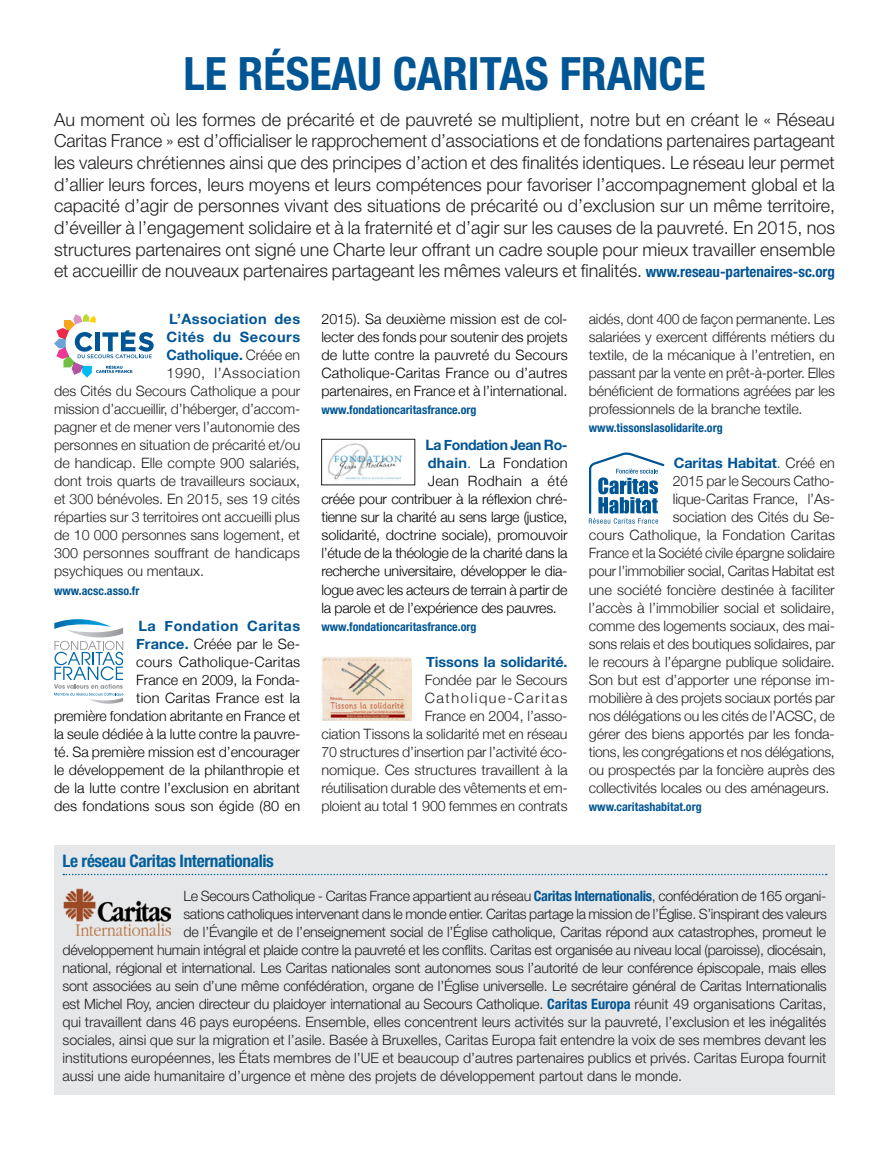
<style>
.page{position:relative;width:889px;height:1149px;background:#fff}
.page>*{position:absolute;margin:0;border:0;box-sizing:border-box;transform-origin:0 0}
.t1{font:700 condensed 45.9px "Helvetica Neue LT";color:#005594}
.t2{font:300 18px/21.6px "Helvetica Neue LT";color:#231f20;text-align:justify}
.t3{font:700 condensed 17.25px "Helvetica Neue LT";letter-spacing:-.02em;color:#015f9c}
.t4{font:300 14.25px/18px "Helvetica Neue";letter-spacing:-.01em;color:#231f20;text-align:right}
.t5{font:300 14.25px "Helvetica Neue LT";letter-spacing:-.02em;color:#231f20}
.t6{font:300 14.25px/18px "Helvetica Neue";color:#020205;text-align:right}
.t7{font:300 14.25px "Helvetica Neue LT";color:#231f20}
.t8{font:300 14.25px "Helvetica Neue";letter-spacing:-.02em;color:#020205}
.t9{font:700 14.25px "Helvetica Neue";letter-spacing:-.005em;color:#005594}
.t10{font:300 14.25px "Helvetica Neue";letter-spacing:.04em;color:#231f20}
.t11{font:700 14.25px "Helvetica Neue";letter-spacing:-.025em;color:#005594}
.t12{font:700 14.25px "Helvetica Neue";letter-spacing:.03em;color:#005594}
.t13{font:300 14.25px "Helvetica Neue";letter-spacing:.025em;color:#020205}
.t14{font:700 14.25px "Helvetica Neue";letter-spacing:.035em;color:#005594}
.t15{font:700 condensed 12px "Helvetica Neue LT";color:#005594}
.s1{font-weight:700;font-stretch:condensed;font-size:15px;color:#005594}
.s2{font-weight:300;color:#231f20}
.s3{font-weight:700;color:#005594}
.s4{color:#000001}
.s5{color:#005594}
.s6{font-weight:300}
.s7{font-weight:700;font-stretch:condensed;color:#005594}
</style>
<div class="page">
<div style="left:54px;top:845px;width:781px;height:249px;background:#e6e7e9"></div>
<svg style="left:63px;top:873px;width:763px;height:2px"></svg>
<img style="left:64px;top:888px;width:107px;height:46px">
<svg style="left:54px;top:314px;width:100px;height:63px"></svg>
<svg style="left:54px;top:619px;width:69px;height:84px"></svg>
<img style="left:328px;top:443px;width:74px;height:38px">
<div style="left:321px;top:439px;width:94px;height:46px;border:1px solid #231f20"></div>
<img style="left:321px;top:656px;width:91px;height:64px">
<svg style="left:589px;top:452px;width:75px;height:71px"></svg>
<h1 class="t1" style="left:183px;top:46px;width:523px">LE RÉSEAU CARITAS FRANCE</h1>
<p class="t2" style="left:54px;top:108px;width:782px">Au moment où les formes de précarité et de pauvreté se multiplient, notre but en créant le « Réseau Caritas France » est d’officialiser le rapprochement d’associations et de fondations partenaires partageant les valeurs chrétiennes ainsi que des principes d’action et des finalités identiques. Le réseau leur permet d’allier leurs forces, leurs moyens et leurs compétences pour favoriser l’accompagnement global et la capacité d’agir de personnes vivant des situations de précarité ou d’exclusion sur un même territoire, d’éveiller à l’engagement solidaire et à la fraternité et d’agir sur les causes de la pauvreté. En 2015, nos structures partenaires ont signé une Charte leur offrant un cadre souple pour mieux travailler ensemble et accueillir de nouveaux partenaires partageant les mêmes valeurs et finalités. <span class="s1">www.reseau-partenaires-sc.org</span></p>
<p class="t12" style="left:169px;top:308px;width:133px">L’Association des</p>
<p class="t14" style="left:166px;top:326px;width:135px">Cités du Secours</p>
<p class="t9" style="left:166px;top:344px;width:135px">Catholique. <span class="s2">Créée en</span></p>
<p class="t10" style="left:166px;top:361px;width:135px">1990, l’Association</p>
<p class="t4" style="left:54px;top:381px;width:248px">des Cités du Secours Catholique a pour</p>
<p class="t4" style="left:54px;top:399px;width:248px">mission d’accueillir, d’héberger, d’accom-</p>
<p class="t4" style="left:54px;top:417px;width:247px">pagner et de mener vers l’autonomie des</p>
<p class="t4" style="left:54px;top:435px;width:248px">personnes en situation de précarité et/ou</p>
<p class="t4" style="left:54px;top:453px;width:247px">de handicap. Elle compte 900 salariés,</p>
<p class="t4" style="left:54px;top:471px;width:248px">dont trois quarts de travailleurs sociaux,</p>
<p class="t4" style="left:54px;top:489px;width:248px">et 300 bénévoles. En 2015, ses 19 cités</p>
<p class="t4" style="left:54px;top:507px;width:247px">réparties sur 3 territoires ont accueilli plus</p>
<p class="t4" style="left:54px;top:525px;width:248px">de 10 000 personnes sans logement, et</p>
<p class="t4" style="left:54px;top:543px;width:247px">300 personnes souffrant de handicaps</p>
<p class="t4" style="left:54px;top:561px;width:151px">psychiques ou mentaux.</p>
<p class="t15" style="left:54px;top:582px;width:87px">www.acsc.asso.fr</p>
<p class="t6" style="left:54px;top:615px;width:248px"><span class="s3">La Fondation Caritas<br>France.</span> Créée par le Se-<br>cours Catholique-Caritas<br>France en 2009, la <span class="s4">Fonda-<br>tion Caritas France</span> est la<br>première fondation abritante en France et la seule dédiée à la lutte contre la pauvre&shy;té. Sa première mission est d’encourager le développement de la philanthropie et de la lutte contre l’exclusion en abritant des fondations sous son égide (80 en</p>
<p class="t6" style="left:321px;top:309px;width:248px;text-align:justify">2015). Sa deuxième mission est de col&shy;lecter des fonds pour soutenir des projets de lutte contre la pauvreté du Secours Catholique-Caritas France ou d’autres partenaires, en France et à l’international.</p>
<p class="t15" style="left:321px;top:402px;width:156px">www.fondationcaritasfrance.org</p>
<p class="t11" style="left:425px;top:434px;width:143px">La Fondation Jean Ro-</p>
<p class="t6" style="left:428px;top:453px;width:141px"><span class="s3">dhain</span><span class="s5">.</span> La Fondation</p>
<p class="t13" style="left:428px;top:469px;width:141px">Jean Rodhain a été</p>
<p class="t6" style="left:321px;top:489px;width:248px">créée pour contribuer à la réflexion chré-</p>
<p class="t8" style="left:321px;top:505px;width:248px">tienne sur la charité au sens large (justice,</p>
<p class="t6" style="left:321px;top:525px;width:248px">solidarité, doctrine sociale), promouvoir</p>
<p class="t8" style="left:321px;top:541px;width:248px">l’étude de la théologie de la charité dans la</p>
<p class="t8" style="left:321px;top:559px;width:248px">recherche universitaire, développer le dia-</p>
<p class="t8" style="left:321px;top:577px;width:248px">logue avec les acteurs de terrain à partir de</p>
<p class="t8" style="left:321px;top:595px;width:237px">la parole et de l’expérience des pauvres.</p>
<p class="t15" style="left:321px;top:618px;width:156px">www.fondationcaritasfrance.org</p>
<p class="t9" style="left:426px;top:650px;width:143px">Tissons la solidarité.</p>
<p class="t4" style="left:321px;top:669px;width:248px">Fondée par le Secours Catholique-Caritas<br>France en 2004, l’asso-<br>ciation Tissons la solidarité met en réseau 70 structures d’insertion par l’activité éco&shy;nomique. Ces structures travaillent à la réutilisation durable des vêtements et em&shy;ploient au total 1 900 femmes en contrats</p>
<p class="t4" style="left:589px;top:309px;width:248px;text-align:justify">aidés, dont 400 de façon permanente. Les salariées y exercent différents métiers du textile, de la mécanique à l’entretien, en passant par la vente en prêt-à-porter. Elles bénéficient de formations agréées par les professionnels de la branche textile.</p>
<p class="t15" style="left:589px;top:420px;width:135px">www.tissonslasolidarite.org</p>
<p class="t9" style="left:674px;top:452px;width:163px">Caritas Habitat<span class="s6">.</span> <span class="s2">Créé en</span></p>
<p class="t4" style="left:673px;top:471px;width:163px">2015 par le Secours Catho-</p>
<p class="t4" style="left:673px;top:489px;width:164px">lique-Caritas France, l’As-</p>
<p class="t4" style="left:673px;top:507px;width:164px">sociation des Cités du Se-</p>
<p class="t4" style="left:589px;top:525px;width:248px">cours Catholique, la Fondation Caritas</p>
<p class="t4" style="left:589px;top:543px;width:247px">France et la Société civile épargne solidaire</p>
<p class="t4" style="left:589px;top:561px;width:248px">pour l’immobilier social, Caritas Habitat est</p>
<p class="t4" style="left:589px;top:579px;width:247px">une société foncière destinée à faciliter</p>
<p class="t4" style="left:589px;top:597px;width:247px">l’accès à l’immobilier social et solidaire,</p>
<p class="t4" style="left:589px;top:615px;width:248px">comme des logements sociaux, des mai-</p>
<p class="t4" style="left:589px;top:633px;width:248px">sons relais et des boutiques solidaires, par</p>
<p class="t4" style="left:589px;top:651px;width:247px">le recours à l’épargne publique solidaire.</p>
<p class="t4" style="left:589px;top:669px;width:248px">Son but est d’apporter une réponse im-</p>
<p class="t4" style="left:589px;top:687px;width:248px">mobilière à des projets sociaux portés par</p>
<p class="t4" style="left:589px;top:705px;width:248px">nos délégations ou les cités de l’ACSC, de</p>
<p class="t4" style="left:589px;top:723px;width:247px">gérer des biens apportés par les fonda-</p>
<p class="t4" style="left:589px;top:741px;width:247px">tions, les congrégations et nos délégations,</p>
<p class="t4" style="left:589px;top:759px;width:248px">ou prospectés par la foncière auprès des</p>
<p class="t4" style="left:589px;top:777px;width:242px">collectivités locales ou des aménageurs.</p>
<p class="t15" style="left:589px;top:798px;width:114px">www.caritashabitat.org</p>
<p class="t3" style="left:63px;top:850px;width:213px">Le réseau Caritas Internationalis</p>
<p class="t5" style="left:183px;top:886px;width:644px">Le Secours Catholique - Caritas France appartient au réseau <span class="s7">Caritas Internationalis</span>, confédération de 165 organi-</p>
<p class="t5" style="left:183px;top:904px;width:645px">sations catholiques intervenant dans le monde entier. Caritas partage la mission de l’Église. S’inspirant des valeurs</p>
<p class="t5" style="left:183px;top:922px;width:644px">de l’Évangile et de l’enseignement social de l’Église catholique, Caritas répond aux catastrophes, promeut le</p>
<p class="t5" style="left:63px;top:940px;width:765px">développement humain intégral et plaide contre la pauvreté et les conflits. Caritas est organisée au niveau local (paroisse), diocésain,</p>
<p class="t5" style="left:63px;top:958px;width:765px">national, régional et international. Les Caritas nationales sont autonomes sous l’autorité de leur conférence épiscopale, mais elles</p>
<p class="t5" style="left:63px;top:976px;width:765px">sont associées au sein d’une même confédération, organe de l’Église universelle. Le secrétaire général de Caritas Internationalis</p>
<p class="t5" style="left:63px;top:994px;width:765px">est Michel Roy, ancien directeur du plaidoyer international au Secours Catholique. <span class="s7">Caritas Europa</span> réunit 49 organisations Caritas,</p>
<p class="t7" style="left:63px;top:1012px;width:765px">qui travaillent dans 46 pays européens. Ensemble, elles concentrent leurs activités sur la pauvreté, l’exclusion et les inégalités</p>
<p class="t7" style="left:63px;top:1030px;width:765px">sociales, ainsi que sur la migration et l’asile. Basée à Bruxelles, Caritas Europa fait entendre la voix de ses membres devant les</p>
<p class="t7" style="left:63px;top:1048px;width:765px">institutions européennes, les États membres de l’UE et beaucoup d’autres partenaires publics et privés. Caritas Europa fournit</p>
<p class="t7" style="left:63px;top:1066px;width:621px">aussi une aide humanitaire d’urgence et mène des projets de développement partout dans le monde.</p>
</div>
